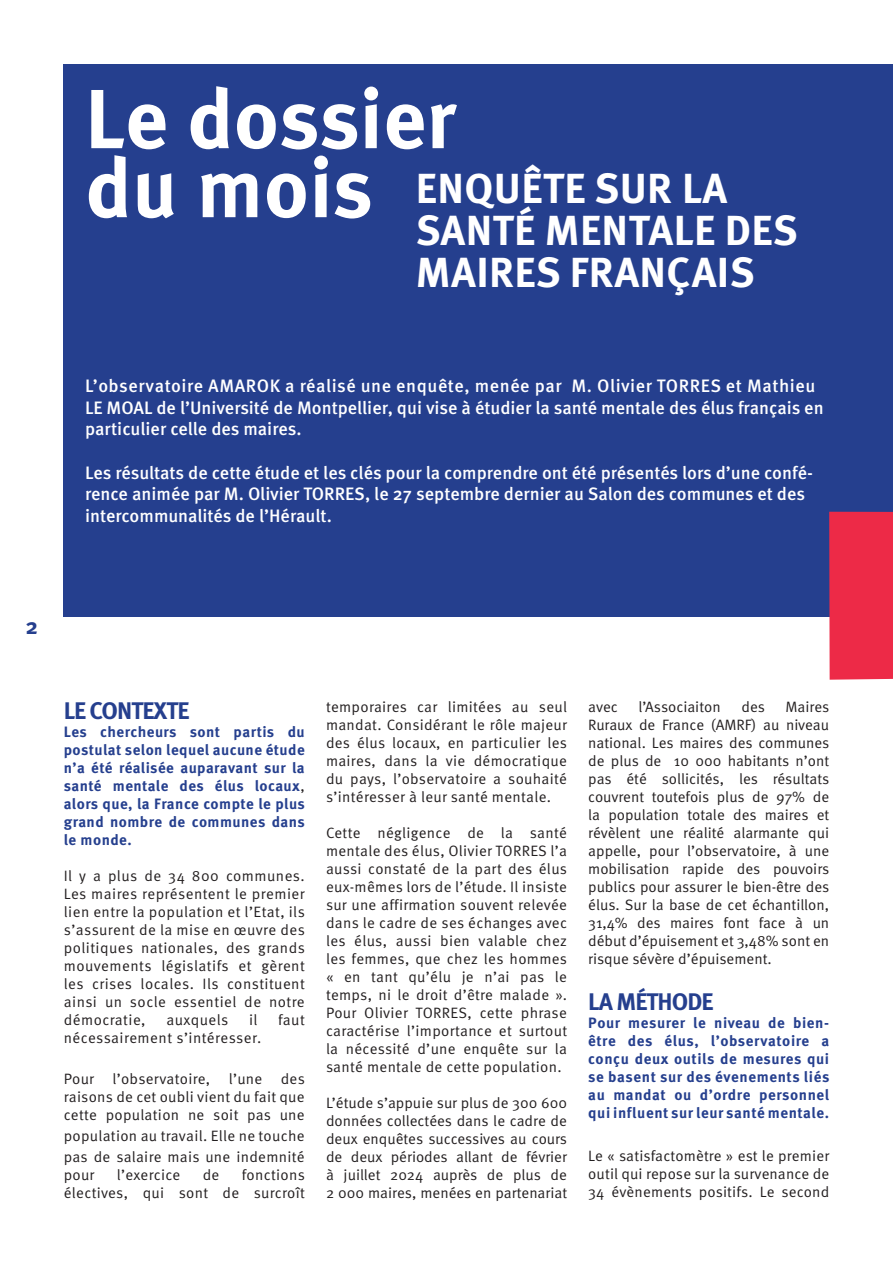
<style>
.page{position:relative;width:893px;height:1263px;background:#fff}
.page>*{position:absolute;margin:0;border:0;box-sizing:border-box;transform-origin:0 0}
.t1{font:700 83.7px "Meta Pro";color:#fff}
.t2{font:700 42px/42px "Meta Pro";letter-spacing:.01em;color:#fff}
.t3{font:700 24px "Meta Pro";letter-spacing:-.04em;color:#253f8e}
.t4{font:700 22.5px "Meta Pro";color:#253f8e}
.t5{font:500 18px/21.6px "Meta Pro";color:#fff}
.t6{font:15px/18px "Meta Pro Norm";letter-spacing:.015em;color:#231f20;text-align:justify}
.t7{font:700 15px/18px "Meta Pro";letter-spacing:.03em;color:#253f8e;text-align:justify}
.s1{font-family:"Meta Pro Norm";font-weight:400;color:#231f20}
</style>
<div class="page">
<div style="left:64px;top:64px;width:829px;height:553px;background:#253f8e"></div>
<div style="left:829px;top:512px;width:64px;height:168px;background:#ed2a47"></div>
<p class="t1" style="left:85px;top:54px;width:373px">Le dossier</p>
<p class="t1" style="left:85px;top:123px;width:290px">du mois</p>
<p class="t2" style="left:416px;top:165px;width:383px">ENQUÊTE SUR LA<br>SANTÉ MENTALE DES<br>MAIRES FRANÇAIS</p>
<p class="t5" style="left:85px;top:374px;width:740px">L’observatoire AMAROK a réalisé une enquête, menée par M. Olivier TORRES et Mathieu<br>LE MOAL de l’Université de Montpellier, qui vise à étudier la santé mentale des élus français en particulier celle des maires.</p>
<p class="t5" style="left:85px;top:460px;width:729px">Les résultats de cette étude et les clés pour la comprendre ont été présentés lors d’une confé&shy;rence animée par M. Olivier TORRES, le 27 septembre dernier au Salon des communes et des intercommunalités de l’Hérault.</p>
<p class="t4" style="left:26px;top:608px;width:14px">2</p>
<p class="t3" style="left:64px;top:692px;width:127px">LE CONTEXTE</p>
<p class="t7" style="left:64px;top:721px;width:243px">Les chercheurs sont partis du postulat selon lequel aucune étude n’a été réalisée auparavant sur la santé mentale des élus locaux<span class="s1">, </span>alors que, la France compte le plus grand nombre de communes dans le monde.</p>
<p class="t6" style="left:64px;top:865px;width:243px">Il y a plus de 34 800 communes.<br>Les maires représentent le premier lien entre la population et l’Etat, ils s’assurent de la mise en œuvre des politiques nationales, des grands mouvements législatifs et gèrent les crises locales. Ils constituent ainsi un socle essentiel de notre démocratie,</p>
<p class="t6" style="left:166px;top:1009px;width:64px">auxquels</p>
<p class="t6" style="left:249px;top:1009px;width:10px">il</p>
<p class="t6" style="left:278px;top:1009px;width:28px">faut</p>
<p class="t6" style="left:64px;top:1027px;width:199px">nécessairement s’intéresser.</p>
<p class="t6" style="left:64px;top:1069px;width:243px">Pour l’observatoire, l’une des raisons de cet oubli vient du fait que cette population ne soit pas une</p>
<p class="t6" style="left:64px;top:1124px;width:242px;line-height:21px">population au travail. Elle ne touche pas de salaire mais une indemnité</p>
<p class="t6" style="left:64px;top:1165px;width:32px">pour</p>
<p class="t6" style="left:117px;top:1165px;width:65px">l’exercice</p>
<p class="t6" style="left:203px;top:1165px;width:18px">de</p>
<p class="t6" style="left:64px;top:1165px;width:243px;text-align:right">fonctions<br>électives, qui sont de surcroît</p>
<p class="t6" style="left:326px;top:697px;width:243px">temporaires car limitées au seul mandat. Considérant le rôle majeur des élus locaux, en particulier les maires, dans la vie démocratique du pays, l’observatoire a souhaité s’intéresser à leur santé mentale.</p>
<p class="t6" style="left:326px;top:823px;width:243px">Cette négligence de la santé mentale des élus, Olivier TORRES l’a aussi constaté de la part des élus eux-mêmes lors de l’étude. Il insiste sur une affirmation souvent relevée dans le cadre de ses échanges avec les élus, aussi bien valable chez les femmes, que chez les hommes « en tant qu’élu je n’ai pas le temps, ni le droit d’être malade ».<br>Pour Olivier TORRES, cette phrase caractérise l’importance et surtout la nécessité d’une enquête sur la santé mentale de cette population.</p>
<p class="t6" style="left:326px;top:1093px;width:243px">L’étude s’appuie sur plus de 300 600 données collectées dans le cadre de deux enquêtes successives au cours de deux périodes allant de février à juillet 2024 auprès de plus de 2 000 maires, menées en partenariat</p>
<p class="t6" style="left:588px;top:697px;width:31px">avec</p>
<p class="t6" style="left:638px;top:697px;width:84px">l’Associaiton</p>
<p class="t6" style="left:741px;top:697px;width:25px">des</p>
<p class="t6" style="left:588px;top:697px;width:243px;text-indent:197px">Maires Ruraux de France (AMRF) au niveau national. Les maires des communes de plus de 10 000 habitants n’ont pas été sollicités, les résultats couvrent toutefois plus de 97% de la population totale des maires et révèlent une réalité alarmante qui appelle, pour l’observatoire, à une mobilisation rapide des pouvoirs publics pour assurer le bien-être des élus. Sur la base de cet échantillon, 31,4% des maires font face à un début d’épuisement et 3,48% sont en risque sévère d’épuisement.</p>
<p class="t3" style="left:588px;top:982px;width:127px">LA MÉTHODE</p>
<p class="t7" style="left:588px;top:1012px;width:243px">Pour mesurer le niveau de bien&shy;être des élus, l’observatoire a conçu deux outils de mesures qui se basent sur des évenements liés au mandat ou d’ordre personnel qui influent sur leur santé mentale.</p>
<p class="t6" style="left:588px;top:1145px;width:243px">Le « satisfactomètre » est le premier outil qui repose sur la survenance de 34 évènements positifs. Le second</p>
</div>
